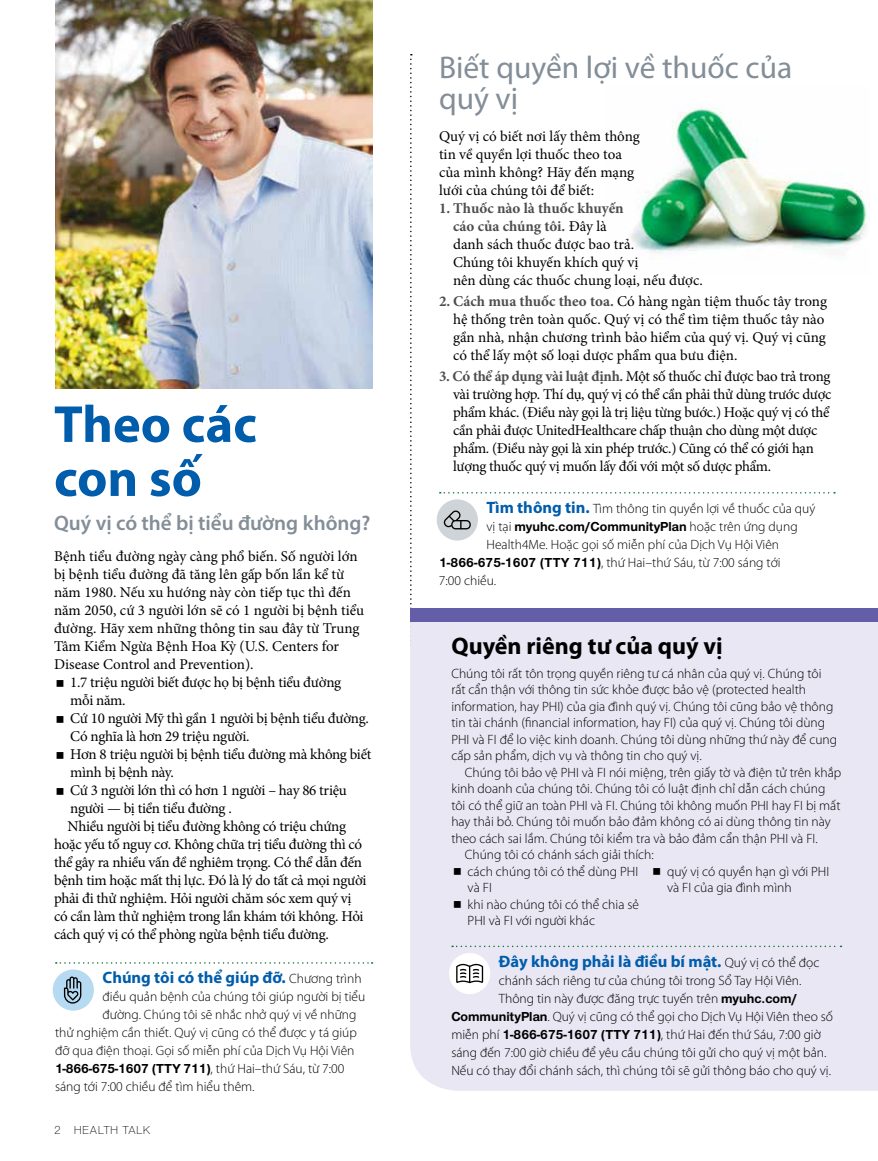
<style>
.page{position:relative;width:878px;height:1161px;background:#fff}
.page>*{position:absolute;margin:0;border:0;box-sizing:border-box;transform-origin:0 0}
.t1{font:700 52.5px/54px "Myriad Pro";color:#005dac}
.t2{font:31.5px/31.5px "Myriad Pro";color:#838e98}
.t3{font:700 24px "Myriad Pro";color:#000}
.t4{font:600 21px "Myriad Pro";color:#838e98}
.t5{font:700 16.5px "Myriad Pro";color:#005dac}
.t6{font:15px/18px "Minion Pro";letter-spacing:-.015em;color:#000}
.t7{font:300 13.5px/16.5px "Myriad Pro";color:#000}
.t8{font:700 13.5px "UHC Sans";color:#000}
.t9{font:300 12px "UHC Sans";letter-spacing:.04em;color:#000}
.s1{font-weight:300;font-size:13.5px;color:#000}
.s2{font-family:"Myriad Pro";font-weight:300}
.s3{font-weight:700;color:#4d4d4d}
.s4{font-weight:700;font-size:16.5px;color:#005dac}
.s5{font-family:"UHC Sans";font-weight:700}
</style>
<div class="page">
<svg style="left:410px;top:54px;width:2px;height:555px"></svg>
<div style="left:410px;top:622px;width:468px;height:469px;background:#e9e7f4"></div>
<div style="left:410px;top:609px;width:468px;height:13px;background:#645ea9"></div>
<img style="left:631px;top:108px;width:237px;height:146px">
<svg style="left:452px;top:946px;width:389px;height:1px"></svg>
<div style="left:449px;top:953px;width:41px;height:41px;background:#fff;border-radius:50%"></div>
<svg style="left:456px;top:964px;width:27px;height:19px"></svg>
<svg style="left:440px;top:492px;width:395px;height:2px"></svg>
<div style="left:436px;top:499px;width:42px;height:42px;background:#ced4d7;border-radius:50%"></div>
<svg style="left:444px;top:510px;width:27px;height:19px"></svg>
<img style="left:55px;top:0;width:317px;height:389px">
<svg style="left:56px;top:962px;width:316px;height:2px"></svg>
<div style="left:53px;top:969px;width:41px;height:42px;background:#b7daf3;border-radius:50%"></div>
<svg style="left:64px;top:977px;width:17px;height:27px"></svg>
<svg style="left:454px;top:868px;width:6px;height:7px"></svg>
<svg style="left:454px;top:901px;width:6px;height:7px"></svg>
<svg style="left:653px;top:868px;width:7px;height:7px"></svg>
<h1 class="t1" style="left:54px;top:396px;width:204px">Theo các con số</h1>
<h3 class="t4" style="left:54px;top:509px;width:318px">Quý vị có thể bị tiểu đường không?</h3>
<p class="t6" style="left:54px;top:548px;width:305px">Bệnh tiểu đường ngày càng phổ biến. Số người lớn</p>
<p class="t6" style="left:54px;top:566px;width:292px">bị bệnh tiểu đường đã tăng lên gấp bốn lần kể từ</p>
<p class="t6" style="left:54px;top:584px;width:298px">năm 1980. Nếu xu hướng này còn tiếp tục thì đến</p>
<p class="t6" style="left:54px;top:602px;width:312px">năm 2050, cứ 3 người lớn sẽ có 1 người bị bệnh tiểu</p>
<p class="t6" style="left:54px;top:620px;width:307px">đường. Hãy xem những thông tin sau đây từ Trung</p>
<p class="t6" style="left:54px;top:638px;width:286px">Tâm Kiểm Ngừa Bệnh Hoa Kỳ (U.S. Centers for</p>
<p class="t6" style="left:54px;top:656px;width:201px">Disease Control and Prevention).</p>
<p class="t6" style="left:70px;top:674px;width:272px">1.7 triệu người biết được họ bị bệnh tiểu đường</p>
<p class="t6" style="left:70px;top:692px;width:57px">mỗi năm.</p>
<p class="t6" style="left:70px;top:710px;width:300px">Cứ 10 người Mỹ thì gần 1 người bị bệnh tiểu đường.</p>
<p class="t6" style="left:70px;top:728px;width:181px">Có nghĩa là hơn 29 triệu người.</p>
<p class="t6" style="left:70px;top:746px;width:302px">Hơn 8 triệu người bị bệnh tiểu đường mà không biết</p>
<p class="t6" style="left:70px;top:764px;width:105px">mình bị bệnh này.</p>
<p class="t6" style="left:70px;top:782px;width:278px">Cứ 3 người lớn thì có hơn 1 người – hay 86 triệu</p>
<p class="t6" style="left:70px;top:800px;width:163px">người — bị tiền tiểu đường .</p>
<p class="t6" style="left:68px;top:818px;width:280px">Nhiều người bị tiểu đường không có triệu chứng</p>
<p class="t6" style="left:54px;top:836px;width:310px">hoặc yếu tố nguy cơ. Không chữa trị tiểu đường thì có</p>
<p class="t6" style="left:54px;top:854px;width:309px">thể gây ra nhiều vấn đề nghiêm trọng. Có thể dẫn đến</p>
<p class="t6" style="left:54px;top:872px;width:314px">bệnh tim hoặc mất thị lực. Đó là lý do tất cả mọi người</p>
<p class="t6" style="left:54px;top:890px;width:299px">phải đi thử nghiệm. Hỏi người chăm sóc xem quý vị</p>
<p class="t6" style="left:54px;top:908px;width:311px">có cần làm thử nghiệm trong lần khám tới không. Hỏi</p>
<p class="t6" style="left:54px;top:926px;width:276px">cách quý vị có thể phòng ngừa bệnh tiểu đường.</p>
<p class="t5" style="left:103px;top:967px;width:260px">Chúng tôi có thể giúp đỡ. <span class="s1">Chương trình</span></p>
<p class="t7" style="left:103px;top:988px;width:264px">điều quản bệnh của chúng tôi giúp người bị tiểu</p>
<p class="t7" style="left:103px;top:1006px;width:255px">đường. Chúng tôi sẽ nhắc nhở quý vị về những</p>
<p class="t7" style="left:55px;top:1024px;width:303px">thử nghiệm cần thiết. Quý vị cũng có thể được y tá giúp</p>
<p class="t7" style="left:55px;top:1042px;width:301px">đỡ qua điện thoại. Gọi số miễn phí của Dịch Vụ Hội Viên</p>
<p class="t8" style="left:55px;top:1060px;width:291px">1-866-675-1607 (TTY 711)<span class="s2">, thứ Hai–thứ Sáu, từ 7:00</span></p>
<p class="t7" style="left:55px;top:1078px;width:201px">sáng tới 7:00 chiều để tìm hiểu thêm.</p>
<p class="t9" style="left:54px;top:1122px;width:98px">2 HEALTH TALK</p>
<h2 class="t2" style="left:439px;top:51px;width:355px">Biết quyền lợi về thuốc của quý vị</h2>
<p class="t6" style="left:439px;top:127px;width:202px">Quý vị có biết nơi lấy thêm thông tin về quyền lợi thuốc theo toa của mình không? Hãy đến mạng lưới của chúng tôi để biết:</p>
<p class="t6" style="left:453px;top:199px;width:251px;text-indent:-14px"><span class="s3">1. Thuốc nào là thuốc khuyến<br>cáo của chúng tôi.</span> Đây là<br>danh sách thuốc được bao trả.<br>Chúng tôi khuyến khích quý vị<br>nên dùng các thuốc chung loại, nếu được.</p>
<p class="t6" style="left:453px;top:292px;width:375px;text-indent:-14px"><span class="s3">2. Cách mua thuốc theo toa.</span> Có hàng ngàn tiệm thuốc tây trong hệ thống trên toàn quốc. Quý vị có thể tìm tiệm thuốc tây nào gần nhà, nhận chương trình bảo hiểm của quý vị. Quý vị cũng có thể lấy một số loại dược phẩm qua bưu điện.</p>
<p class="t6" style="left:453px;top:367px;width:380px;text-indent:-14px"><span class="s3">3. Có thể áp dụng vài luật định.</span> Một số thuốc chỉ được bao trả trong vài trường hợp. Thí dụ, quý vị có thể cần phải thử dùng trước dược phẩm khác. (Điều này gọi là trị liệu từng bước.) Hoặc quý vị có thể cần phải được UnitedHealthcare chấp thuận cho dùng một dược phẩm. (Điều này gọi là xin phép trước.) Cũng có thể có giới hạn lượng thuốc quý vị muốn lấy đối với một số dược phẩm.</p>
<p class="t7" style="left:486px;top:500px;width:330px"><span class="s4">Tìm thông tin.</span> Tìm thông tin quyền lợi về thuốc của quý</p>
<p class="t8" style="left:486px;top:518px;width:313px"><span class="s2">vị tại</span> myuhc.com/CommunityPlan <span class="s2">hoặc trên ứng dụng</span></p>
<p class="t7" style="left:439px;top:536px;width:343px;line-height:18px;text-align:justify;text-indent:48px">Health4Me. Hoặc gọi số miễn phí của Dịch Vụ Hội Viên <span class="s5">1-866-675-1607 (TTY 711)</span>, thứ Hai–thứ Sáu, từ 7:00 sáng tới 7:00 chiều.</p>
<h3 class="t3" style="left:451px;top:631px;width:273px">Quyền riêng tư của quý vị</h3>
<p class="t7" style="left:451px;top:665px;width:387px">Chúng tôi rất tôn trọng quyền riêng tư cá nhân của quý vị. Chúng tôi rất cẩn thận với thông tin sức khỏe được bảo vệ (protected health information, hay PHI) của gia đình quý vị. Chúng tôi cũng bảo vệ thông tin tài chánh (financial information, hay FI) của quý vị. Chúng tôi dùng PHI và FI để lo việc kinh doanh. Chúng tôi dùng những thứ này để cung cấp sản phẩm, dịch vụ và thông tin cho quý vị.</p>
<p class="t7" style="left:465px;top:764px;width:378px">Chúng tôi bảo vệ PHI và FI nói miệng, trên giấy tờ và điện tử trên khắp</p>
<p class="t7" style="left:451px;top:780px;width:375px">kinh doanh của chúng tôi. Chúng tôi có luật định chỉ dẫn cách chúng</p>
<p class="t7" style="left:451px;top:797px;width:391px">tôi có thể giữ an toàn PHI và FI. Chúng tôi không muốn PHI hay FI bị mất</p>
<p class="t7" style="left:451px;top:813px;width:381px">hay thải bỏ. Chúng tôi muốn bảo đảm không có ai dùng thông tin này</p>
<p class="t7" style="left:451px;top:830px;width:368px">theo cách sai lầm. Chúng tôi kiểm tra và bảo đảm cẩn thận PHI và FI.</p>
<p class="t7" style="left:465px;top:846px;width:190px">Chúng tôi có chánh sách giải thích:</p>
<p class="t7" style="left:467px;top:863px;width:172px">cách chúng tôi có thể dùng PHI</p>
<p class="t7" style="left:467px;top:879px;width:26px">và FI</p>
<p class="t7" style="left:467px;top:896px;width:173px">khi nào chúng tôi có thể chia sẻ</p>
<p class="t7" style="left:467px;top:912px;width:129px">PHI và FI với người khác</p>
<p class="t7" style="left:667px;top:863px;width:164px">quý vị có quyền hạn gì với PHI và FI của gia đình mình</p>
<p class="t5" style="left:499px;top:950px;width:322px">Đây không phải là điều bí mật. <span class="s1">Quý vị có thể đọc</span></p>
<p class="t7" style="left:499px;top:972px;width:304px">chánh sách riêng tư của chúng tôi trong Sổ Tay Hội Viên.</p>
<p class="t7" style="left:499px;top:990px;width:300px">Thông tin này được đăng trực tuyến trên <span class="s5">myuhc.com/</span></p>
<p class="t7" style="left:451px;top:1008px;width:383px"><span class="s5">CommunityPlan</span>. Quý vị cũng có thể gọi cho Dịch Vụ Hội Viên theo số</p>
<p class="t7" style="left:451px;top:1026px;width:371px">miễn phí <span class="s5">1-866-675-1607 (TTY 711)</span>, thứ Hai đến thứ Sáu, 7:00 giờ</p>
<p class="t7" style="left:451px;top:1044px;width:376px">sáng đến 7:00 giờ chiều để yêu cầu chúng tôi gửi cho quý vị một bản.</p>
<p class="t7" style="left:451px;top:1062px;width:381px">Nếu có thay đổi chánh sách, thì chúng tôi sẽ gửi thông báo cho quý vị.</p>
</div>
